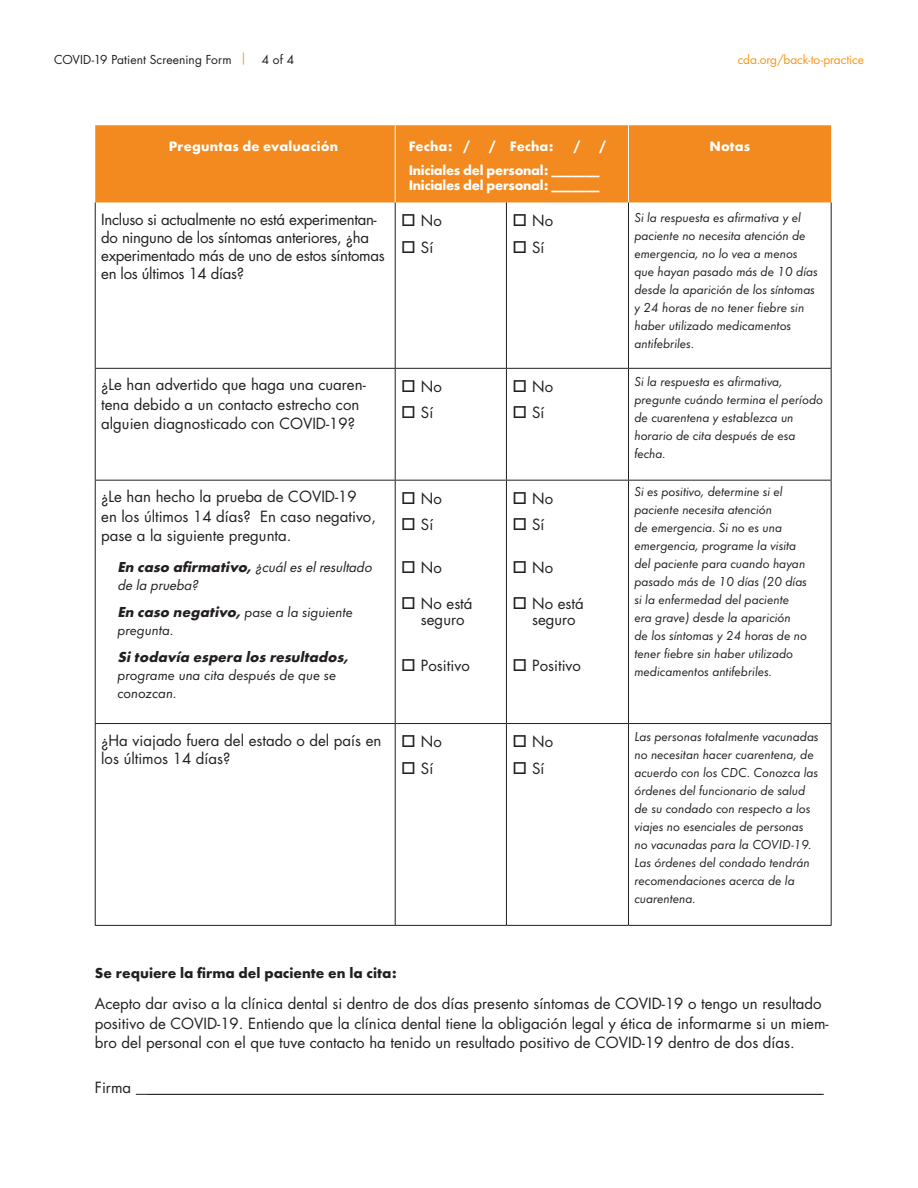
<style>
.page{position:relative;width:918px;height:1188px;background:#fff}
.page>*{position:absolute;margin:0;border:0;box-sizing:border-box;transform-origin:0 0}
.t1{font:15px/19.5px "Futura Std";color:#231f20}
.t2{font:15px/18px "Futura Std";letter-spacing:-.02em;color:#231f20}
.t3{font:15px/18px "Futura Boo Obl";color:#231f20}
.t4{font:italic 15px/18px "Futura Boo";color:#231f20}
.t5{font:700 15px "Futura";color:#231f20}
.Table_Title_Subhead{font:700 14.25px/15.5px "Futura";letter-spacing:-.01em;color:#fff}
.Table_Title_Subhead-2{font:700 14.25px "Futura";letter-spacing:.015em;color:#fff}
.t6{font:13.5px/18px "Futura Boo Obl";color:#231f20}
.Top_Header{font:12px "Futura Std";letter-spacing:.005em;color:#231f20}
.Top_Header_TDSC_COM{font:12px "Futura Std";letter-spacing:-.01em;color:#f7971d}
.s1{color:#f7971d}
.s2{color:#f28a20}
.s3{font-family:"Futura";font-weight:700}
.s4{font-family:"Futura";font-weight:700;font-style:italic}
</style>
<div class="page">
<hr style="left:136px;top:1094px;width:688px;height:1px;background:#231f20">
<div style="left:95px;top:125px;width:736px;height:77px;background:#f28a20"></div>
<hr style="left:628px;top:125px;width:1px;height:77px;background:#fff">
<hr style="left:95px;top:369px;width:1px;height:111px;background:#231f20">
<hr style="left:395px;top:369px;width:1px;height:111px;background:#231f20">
<hr style="left:506px;top:369px;width:1px;height:111px;background:#231f20">
<hr style="left:628px;top:369px;width:1px;height:111px;background:#231f20">
<hr style="left:831px;top:369px;width:1px;height:111px;background:#231f20">
<hr style="left:95px;top:480px;width:300px;height:1px;background:#231f20">
<hr style="left:95px;top:481px;width:1px;height:242px;background:#231f20">
<hr style="left:395px;top:480px;width:111px;height:1px;background:#231f20">
<hr style="left:395px;top:481px;width:1px;height:242px;background:#231f20">
<hr style="left:506px;top:480px;width:122px;height:1px;background:#231f20">
<hr style="left:506px;top:481px;width:1px;height:242px;background:#231f20">
<hr style="left:628px;top:480px;width:204px;height:1px;background:#231f20">
<hr style="left:628px;top:481px;width:1px;height:242px;background:#231f20">
<hr style="left:831px;top:481px;width:1px;height:242px;background:#231f20">
<hr style="left:395px;top:126px;width:1px;height:76px;background:#fff">
<hr style="left:95px;top:202px;width:1px;height:166px;background:#231f20">
<hr style="left:395px;top:202px;width:1px;height:166px;background:#231f20">
<hr style="left:95px;top:368px;width:300px;height:1px;background:#231f20">
<hr style="left:395px;top:368px;width:111px;height:1px;background:#231f20">
<hr style="left:506px;top:202px;width:1px;height:166px;background:#231f20">
<hr style="left:506px;top:368px;width:122px;height:1px;background:#231f20">
<hr style="left:628px;top:202px;width:1px;height:166px;background:#231f20">
<hr style="left:831px;top:202px;width:1px;height:166px;background:#231f20">
<hr style="left:628px;top:368px;width:204px;height:1px;background:#231f20">
<hr style="left:95px;top:723px;width:300px;height:1px;background:#231f20">
<hr style="left:95px;top:724px;width:1px;height:201px;background:#231f20">
<hr style="left:395px;top:723px;width:111px;height:1px;background:#231f20">
<hr style="left:395px;top:724px;width:1px;height:201px;background:#231f20">
<hr style="left:506px;top:723px;width:122px;height:1px;background:#231f20">
<hr style="left:506px;top:724px;width:1px;height:201px;background:#231f20">
<hr style="left:628px;top:723px;width:204px;height:1px;background:#231f20">
<hr style="left:628px;top:724px;width:1px;height:201px;background:#231f20">
<hr style="left:831px;top:724px;width:1px;height:201px;background:#231f20">
<hr style="left:95px;top:925px;width:300px;height:1px;background:#231f20">
<hr style="left:395px;top:925px;width:111px;height:1px;background:#231f20">
<hr style="left:506px;top:925px;width:122px;height:1px;background:#231f20">
<hr style="left:628px;top:925px;width:204px;height:1px;background:#231f20">
<p class="Top_Header" style="left:54px;top:52px;width:242px">COVID-19 Patient Screening Form <span class="s1">|</span> 4 of 4</p>
<p class="Top_Header_TDSC_COM" style="left:738px;top:52px;width:128px">cda.org/back-to-practice</p>
<p class="Table_Title_Subhead-2" style="left:169px;top:137px;width:171px">Preguntas de evaluación</p>
<p class="Table_Title_Subhead" style="left:409px;top:138px;width:199px">Fecha: <span class="s2">x</span>/<span class="s2">xx</span>/<span class="s2">x</span> Fecha: <span class="s2">xx</span>/<span class="s2">xx</span>/</p>
<p class="Table_Title_Subhead" style="left:409px;top:162px;width:192px">Iniciales del personal: _______<br>Iniciales del personal: _______</p>
<p class="Table_Title_Subhead" style="left:710px;top:138px;width:42px">Notas</p>
<p class="t2" style="left:101px;top:210px;width:285px">Incluso si actualmente no está experimentan&shy;do ninguno de los síntomas anteriores, ¿ha experimentado más de uno de estos síntomas en los últimos 14 días?</p>
<p class="t1" style="left:401px;top:211px;width:42px">□ No</p>
<p class="t1" style="left:401px;top:238px;width:34px">□ Sí</p>
<p class="t1" style="left:512px;top:211px;width:42px">□ No</p>
<p class="t1" style="left:512px;top:238px;width:34px">□ Sí</p>
<p class="t6" style="left:634px;top:209px;width:185px">Si la respuesta es afirmativa y el paciente no necesita atención de emergencia, no lo vea a menos que hayan pasado más de 10 días desde la aparición de los síntomas y 24 horas de no tener fiebre sin haber utilizado medicamentos antifebriles.</p>
<p class="t1" style="left:101px;top:375px;width:266px">¿Le han advertido que haga una cuaren&shy;tena debido a un contacto estrecho con alguien diagnosticado con COVID-19?</p>
<p class="t1" style="left:401px;top:377px;width:42px">□ No</p>
<p class="t1" style="left:401px;top:403px;width:34px">□ Sí</p>
<p class="t1" style="left:512px;top:377px;width:42px">□ No</p>
<p class="t1" style="left:512px;top:403px;width:34px">□ Sí</p>
<p class="t6" style="left:634px;top:372px;width:190px">Si la respuesta es afirmativa, pregunte cuándo termina el período de cuarentena y establezca un horario de cita después de esa fecha.</p>
<p class="t1" style="left:101px;top:487px;width:276px">¿Le han hecho la prueba de COVID-19 en los últimos 14 días? En caso negativo, pase a la siguiente pregunta.</p>
<p class="t4" style="left:117px;top:558px;width:259px"><span class="s3">En caso afirmativo,</span>¿cuáleselresultado de la prueba?</p>
<p class="t3" style="left:117px;top:603px;width:237px"><span class="s4">En caso negativo,</span>pase a la siguiente pregunta.</p>
<p class="t3" style="left:117px;top:648px;width:235px"><span class="s4">Sitodavía espera los resultados, </span>programe una cita después de que se conozcan.</p>
<p class="t1" style="left:401px;top:488px;width:42px">□ No</p>
<p class="t1" style="left:401px;top:515px;width:34px">□ Sí</p>
<p class="t1" style="left:401px;top:558px;width:42px">□ No</p>
<p class="t1" style="left:421px;top:595px;width:53px;line-height:16.4px;text-indent:-20px">□ No está seguro</p>
<p class="t1" style="left:401px;top:656px;width:70px">□ Positivo</p>
<p class="t1" style="left:512px;top:488px;width:42px">□ No</p>
<p class="t1" style="left:512px;top:515px;width:34px">□ Sí</p>
<p class="t1" style="left:512px;top:558px;width:42px">□ No</p>
<p class="t1" style="left:532px;top:595px;width:53px;line-height:16.4px;text-indent:-20px">□ No está seguro</p>
<p class="t1" style="left:512px;top:656px;width:70px">□ Positivo</p>
<p class="t6" style="left:634px;top:482px;width:174px">Si es positivo, determine si el paciente necesita atención<br>de emergencia. Si no es una emergencia, programe la visita del paciente para cuando hayan pasado más de 10 días (20 días si la enfermedad del paciente era grave) desde la aparición de los síntomas y 24 horas de no tener fiebre sin haber utilizado medicamentos antifebriles.</p>
<p class="t1" style="left:101px;top:731px;width:282px;line-height:18px">¿Ha viajado fuera del estado o del país en los últimos 14 días?</p>
<p class="t1" style="left:401px;top:732px;width:42px">□ No</p>
<p class="t1" style="left:401px;top:759px;width:34px">□ Sí</p>
<p class="t1" style="left:512px;top:732px;width:42px">□ No</p>
<p class="t1" style="left:512px;top:759px;width:34px">□ Sí</p>
<p class="t6" style="left:634px;top:727px;width:186px">Las personas totalmente vacunadas no necesitan hacer cuarentena, de acuerdo con los CDC. Conozca las órdenes del funcionario de salud de su condado con respecto a los viajes no esenciales de personas no vacunadas para la COVID-19.<br>Las órdenes del condado tendrán recomendaciones acerca de la cuarentena.</p>
<p class="t5" style="left:95px;top:964px;width:303px">Se requiere la firma del paciente en la cita:</p>
<p class="t1" style="left:95px;top:994px;width:735px">Acepto dar aviso a la clínica dental si dentro de dos días presento síntomas de COVID-19 o tengo un resultado positivo de COVID-19. Entiendo que la clínica dental tiene la obligación legal y ética de informarme si un miem&shy;bro del personal con el que tuve contacto ha tenido un resultado positivo de COVID-19 dentro de dos días.</p>
<p class="t1" style="left:95px;top:1078px;width:729px">Firma __________________________________________________________________________________________</p>
</div>
